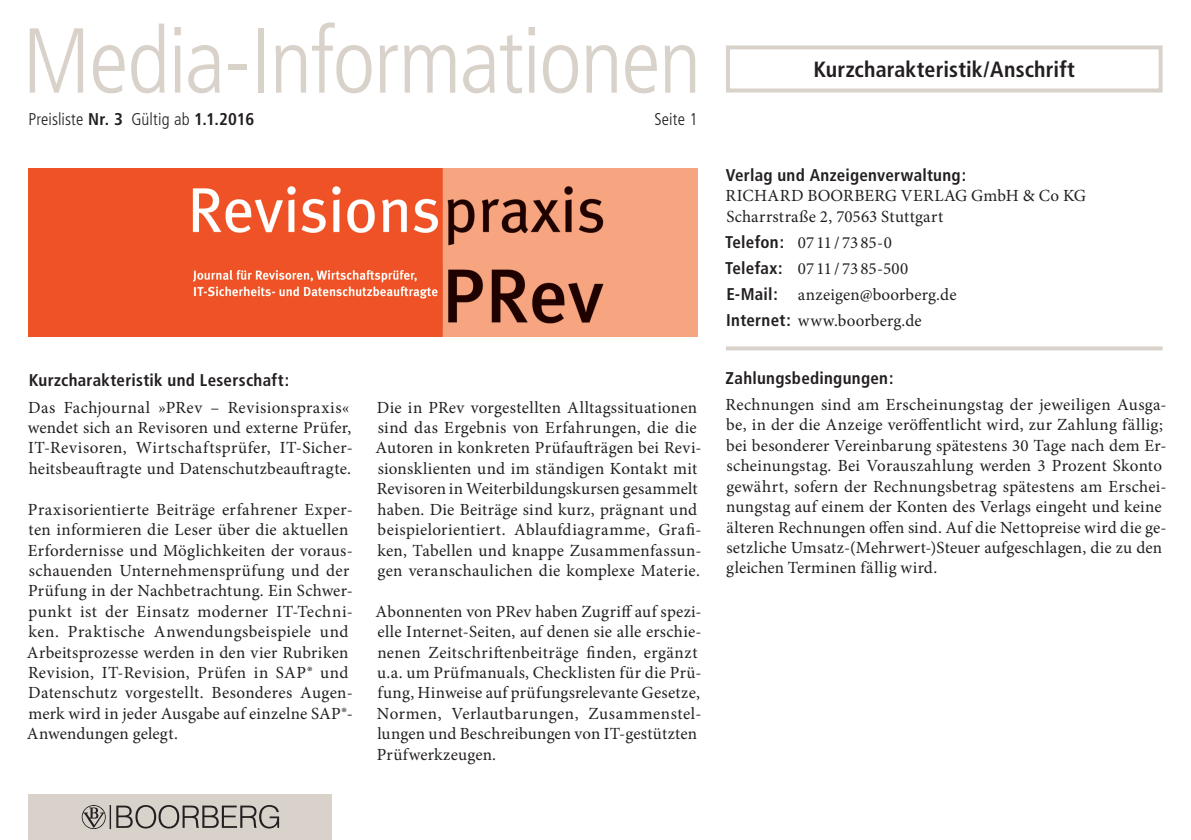
<style>
.page{position:relative;width:1191px;height:840px;background:#fff}
.page>*{position:absolute;margin:0;border:0;box-sizing:border-box;transform-origin:0 0}
.t1{font:300 condensed 92px "Frutiger";letter-spacing:-.02em;color:#d9d2ca}
.t2{font:700 condensed 22px "Frutiger";letter-spacing:.005em;color:#231f20}
.t3{font:17px/20.4px "Minion Pro";letter-spacing:.015em;color:#231f20}
.t4{font:700 condensed 17px "Frutiger";letter-spacing:.015em;color:#231f20}
.t5{font:300 condensed 17px "Frutiger";letter-spacing:.005em;color:#231f20}
.s1{font-weight:700}
.s2{font-family:"Frutiger";font-weight:700;font-stretch:condensed}
</style>
<div class="page">
<div style="left:28px;top:794px;width:304px;height:45px;background:#d9d2ca"></div>
<svg style="left:82px;top:805px;width:197px;height:23px"></svg>
<div style="left:726px;top:45px;width:436px;height:47px;border:4px solid #d9d2ca"></div>
<svg style="left:726px;top:346px;width:436px;height:4px;background:#ddd6cf"></svg>
<img style="left:28px;top:168px;width:669px;height:168px">
<h1 class="t1" style="left:22px;top:9px;width:680px">Media-Informationen</h1>
<p class="t5" style="left:28px;top:109px;width:227px">Preisliste <span class="s1">Nr. 3</span> Gültig ab <span class="s1">1.1.2016</span></p>
<p class="t5" style="left:654px;top:109px;width:45px">Seite 1</p>
<p class="t4" style="left:29px;top:370px;width:262px">Kurzcharakteristik und Leserschaft:</p>
<p class="t3" style="left:28px;top:397px;width:326px">Das Fachjournal »PRev – Revisionspraxis« wendet sich an Revisoren und externe Prüfer, IT-Revisoren, Wirtschaftsprüfer, IT-Sicher&shy;heitsbeauftragte und Datenschutzbeauftragte.</p>
<p class="t3" style="left:27px;top:499px;width:327px">Praxisorientierte Beiträge erfahrener Exper&shy;ten informieren die Leser über die aktuellen Erfordernisse und Möglichkeiten der voraus&shy;schauenden Unternehmensprüfung und der Prüfung in der Nachbetrachtung. Ein Schwer&shy;punkt ist der Einsatz moderner IT-Techni&shy;ken. Praktische Anwendungsbeispiele und Arbeitsprozesse werden in den vier Rubriken Revision, IT-Revision, Prüfen in SAP® und Datenschutz vorgestellt. Besonderes Augen&shy;merk wird in jeder Ausgabe auf einzelne SAP®- Anwendungen gelegt.</p>
<p class="t3" style="left:375px;top:397px;width:327px">Die in PRev vorgestellten Alltagssituationen sind das Ergebnis von Erfahrungen, die die Autoren in konkreten Prüfaufträgen bei Revi&shy;sionsklienten und im ständigen Kontakt mit Revisoren in Weiterbildungskursen gesammelt haben. Die Beiträge sind kurz, prägnant und beispielorientiert. Ablaufdiagramme, Grafi&shy;ken, Tabellen und knappe Zusammenfassun&shy;gen veranschaulichen die komplexe Materie.</p>
<p class="t3" style="left:376px;top:601px;width:327px">Abonnenten von PRev haben Zugriff auf spezi&shy;elle Internet-Seiten, auf denen sie alle erschie&shy;nenen Zeitschriftenbeiträge finden, ergänzt u.a. um Prüfmanuals, Checklisten für die Prü&shy;fung, Hinweise auf prüfungsrelevante Gesetze, Normen, Verlautbarungen, Zusammenstel&shy;lungen und Beschreibungen von IT-gestützten Prüfwerkzeugen.</p>
<p class="t2" style="left:813px;top:56px;width:263px">Kurzcharakteristik/Anschrift</p>
<p class="t4" style="left:725px;top:165px;width:242px">Verlag und Anzeigenverwaltung:</p>
<p class="t3" style="left:725px;top:185px;width:362px">RICHARD BOORBERG VERLAG GmbH &amp; Co KG<br>Scharrstraße 2, 70563 Stuttgart</p>
<p class="t3" style="left:725px;top:229px;width:233px;line-height:26px"><span class="s2">Telefon:</span> 0711/7385-0<br><span class="s2">Telefax:</span> 07 11 / 73 85-500<br><span class="s2">E-Mail:</span> anzeigen@boorberg.de<br><span class="s2">Internet:</span> www.boorberg.de</p>
<p class="t4" style="left:725px;top:367px;width:169px">Zahlungsbedingungen:</p>
<p class="t3" style="left:725px;top:394px;width:442px">Rechnungen sind am Erscheinungstag der jeweiligen Ausga&shy;be, in der die Anzeige veröffentlicht wird, zur Zahlung fällig; bei besonderer Vereinbarung spätestens 30 Tage nach dem Er&shy;scheinungstag. Bei Vorauszahlung werden 3 Prozent Skonto gewährt, sofern der Rechnungsbetrag spätestens am Erschei&shy;nungstag auf einem der Konten des Verlags eingeht und keine älteren Rechnungen offen sind. Auf die Nettopreise wird die ge&shy;setzliche Umsatz-(Mehrwert-)Steuer aufgeschlagen, die zu den gleichen Terminen fällig wird.</p>
</div>
